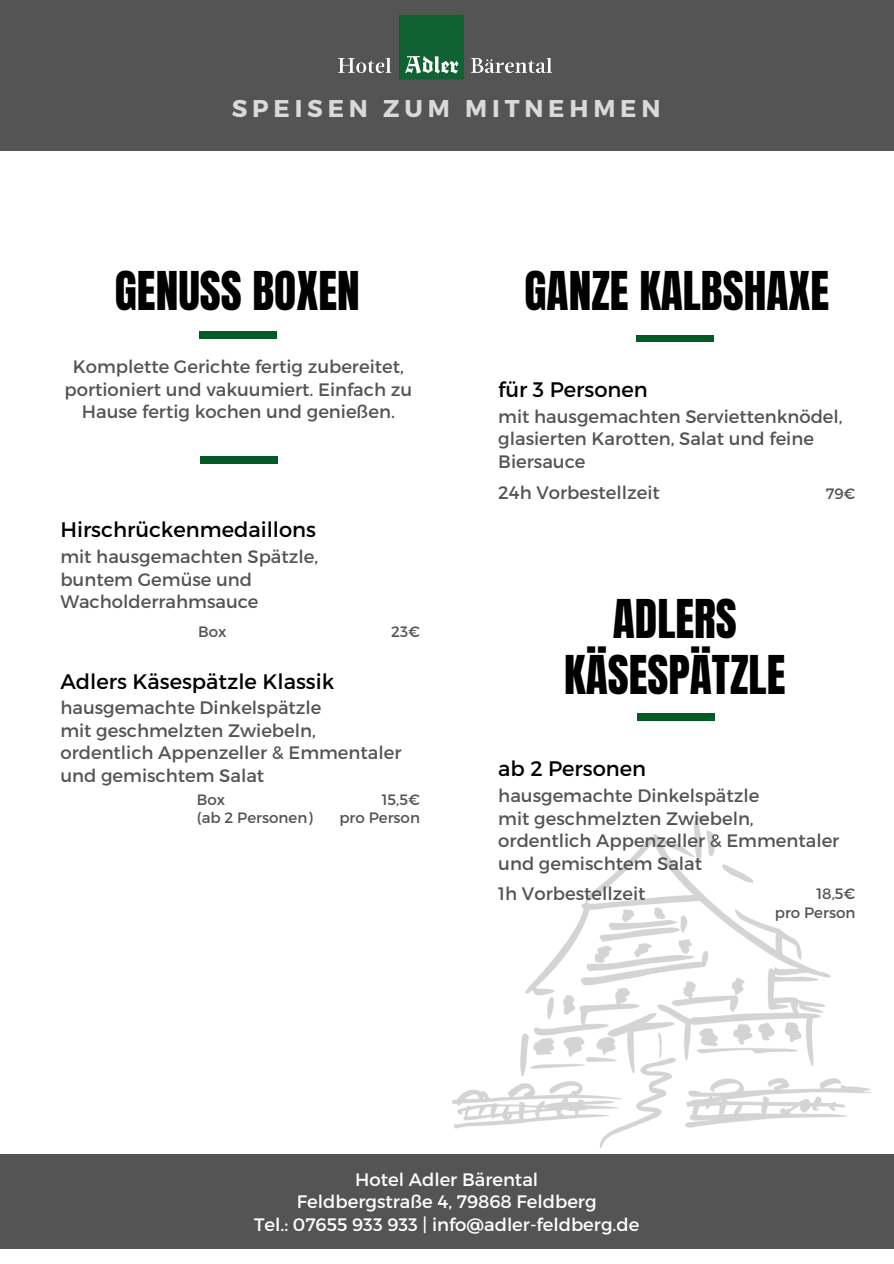
<style>
.page{position:relative;width:894px;height:1264px;background:#fff}
.page>*{position:absolute;margin:0;border:0;box-sizing:border-box;transform-origin:0 0}
.t1{font:45.45px/55.8px "Anton";color:#000;text-align:center}
.t2{font:700 24.3px "Montserrat";letter-spacing:.2em;color:#d9d9d9}
.t3{font:21px "Montserrat";color:#000}
.t4{font:18px/22.5px "Montserrat";color:#545454}
.t5{font:18px "Montserrat";color:#fff}
.t6{font:15px "Montserrat";color:#545454}
</style>
<div class="page">
<div style="left:0;top:0;width:893px;height:151px;background:#545454"></div>
<div style="left:0;top:1154px;width:893px;height:94px;background:#545454"></div>
<div style="left:199px;top:331px;width:78px;height:7px;background:#045a27"></div>
<img style="left:338px;top:14px;width:214px;height:66px">
<img style="left:452px;top:815px;width:420px;height:334px">
<div style="left:635px;top:335px;width:78px;height:7px;background:#045a27"></div>
<div style="left:200px;top:456px;width:78px;height:7px;background:#045a27"></div>
<div style="left:637px;top:713px;width:78px;height:7px;background:#045a27"></div>
<p class="t2" style="left:231px;top:92px;width:430px">SPEISEN ZUM MITNEHMEN</p>
<p class="t1" style="left:115px;top:264px;width:246px">GENUSS BOXEN</p>
<p class="t4" style="left:65px;top:354px;width:349px;text-align:center">Komplette Gerichte fertig zubereitet, portioniert und vakuumiert. Einfach zu<br>Hause fertig kochen und genießen.</p>
<p class="t3" style="left:60px;top:516px;width:257px">Hirschrückenmedaillons</p>
<p class="t4" style="left:60px;top:544px;width:259px">mit hausgemachten Spätzle,</p>
<p class="t4" style="left:60px;top:567px;width:200px">buntem Gemüse und<br>Wacholderrahmsauce</p>
<p class="t6" style="left:198px;top:622px;width:30px">Box</p>
<p class="t6" style="left:391px;top:622px;width:30px">23€</p>
<p class="t3" style="left:60px;top:667px;width:275px">Adlers Käsespätzle Klassik</p>
<p class="t4" style="left:60px;top:695px;width:262px">hausgemachte Dinkelspätzle</p>
<p class="t4" style="left:60px;top:718px;width:257px">mit geschmelzten Zwiebeln,</p>
<p class="t4" style="left:60px;top:740px;width:342px">ordentlich Appenzeller &amp; Emmentaler</p>
<p class="t4" style="left:60px;top:763px;width:205px">und gemischtem Salat</p>
<p class="t6" style="left:381px;top:790px;width:40px">15,5€</p>
<p class="t6" style="left:339px;top:808px;width:82px">pro Person</p>
<p class="t6" style="left:197px;top:790px;width:30px">Box</p>
<p class="t6" style="left:197px;top:808px;width:117px">(ab 2 Personen)</p>
<p class="t1" style="left:524px;top:264px;width:306px">GANZE KALBSHAXE</p>
<p class="t3" style="left:498px;top:376px;width:151px">für 3 Personen</p>
<p class="t4" style="left:498px;top:404px;width:346px">mit hausgemachten Serviettenknödel, glasierten Karotten, Salat und feine<br>Biersauce</p>
<p class="t4" style="left:498px;top:481px;width:163px">24h Vorbestellzeit</p>
<p class="t6" style="left:825px;top:484px;width:31px">79€</p>
<p class="t1" style="left:564px;top:592px;width:223px">ADLERS<br>KÄSESPÄTZLE</p>
<p class="t3" style="left:498px;top:755px;width:149px">ab 2 Personen</p>
<p class="t4" style="left:498px;top:783px;width:262px">hausgemachte Dinkelspätzle</p>
<p class="t4" style="left:498px;top:806px;width:257px">mit geschmelzten Zwiebeln,</p>
<p class="t4" style="left:498px;top:828px;width:342px">ordentlich Appenzeller &amp; Emmentaler</p>
<p class="t4" style="left:498px;top:851px;width:205px">und gemischtem Salat</p>
<p class="t6" style="left:816px;top:884px;width:40px">18,5€</p>
<p class="t6" style="left:774px;top:902px;width:82px">pro Person</p>
<p class="t4" style="left:498px;top:881px;width:149px">1h Vorbestellzeit</p>
<p class="t5" style="left:355px;top:1167px;width:184px">Hotel Adler Bärental</p>
<p class="t5" style="left:297px;top:1189px;width:301px">Feldbergstraße 4, 79868 Feldberg</p>
<p class="t5" style="left:254px;top:1212px;width:386px">Tel.: 07655 933 933 | info@adler-feldberg.de</p>
</div>
